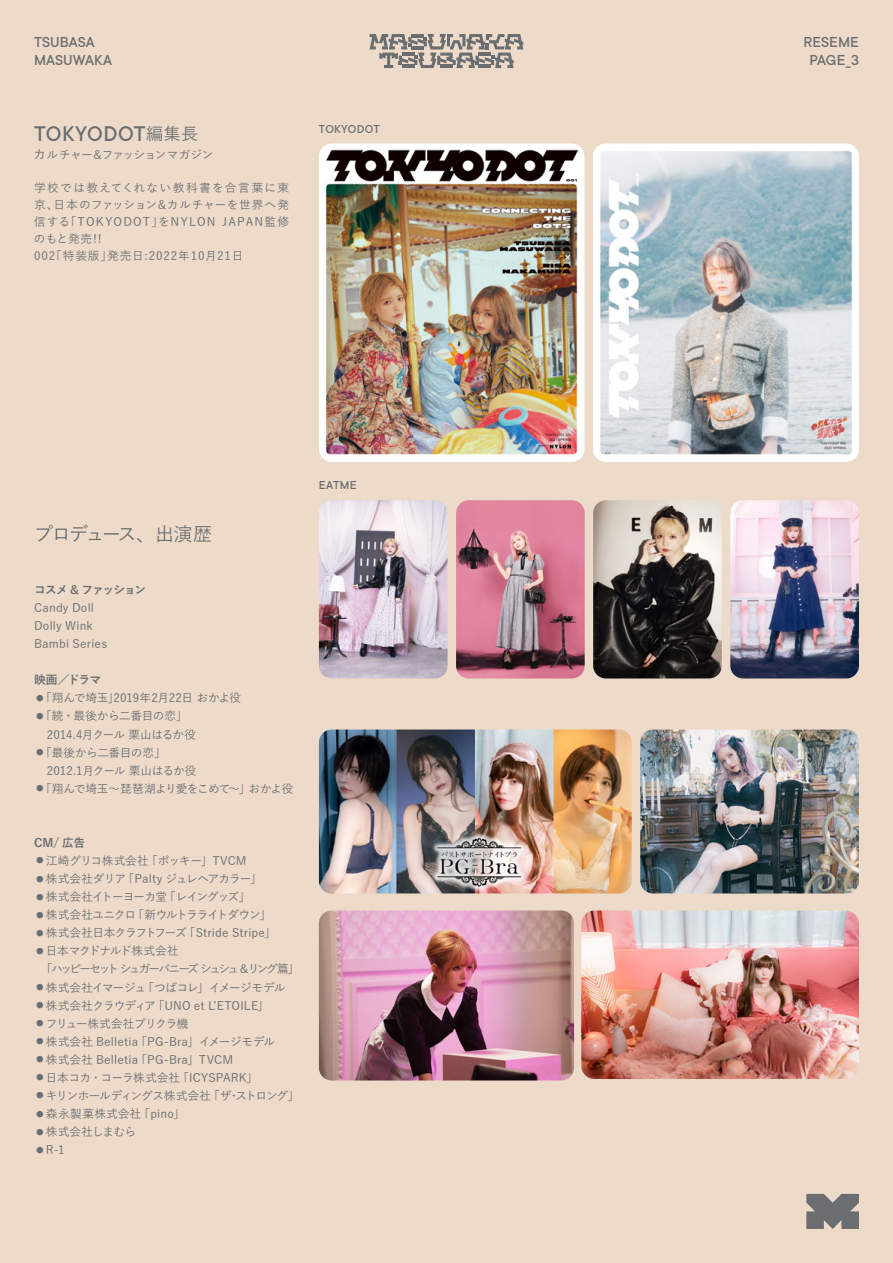
<style>
.page{position:relative;width:893px;height:1263px;background:#eddac9}
.page>*{position:absolute;margin:0;border:0;box-sizing:border-box;transform-origin:0 0}
.t1{font:500 23.4px "TT Commons";letter-spacing:.025em;color:#6a6e71}
.t2{font:500 19.2px "Yu Go";letter-spacing:-.095em;color:#6a6e71}
.t3{font:500 15.9px/18px "TT Commons";color:#6a6e71}
.t4{font:500 12.75px "TT Commons";letter-spacing:.025em;color:#6a6e71}
.t5{font:500 11.7px "Yu Go";letter-spacing:-.005em;color:#6a6e71}
.t6{font:500 11.7px/17px "Yu Go";letter-spacing:.085em;color:#6a6e71}
.t7{font:500 11.7px "Yu Go";letter-spacing:-.045em;color:#6a6e71}
.t8{font:500 11.7px "Yu Go";letter-spacing:.015em;color:#6a6e71}
.t9{font:500 11.7px/18px "Yu Go";letter-spacing:.02em;color:#6a6e71}
.t10{font:500 11.7px "Yu Go";letter-spacing:-.085em;color:#6a6e71}
.t11{font:500 11.7px/18px "Yu Go";letter-spacing:-.165em;color:#6a6e71}
.t12{font:500 11.7px/18px "Yu Go";letter-spacing:-.04em;color:#6a6e71}
.t13{font:500 11.7px/18px "Yu Go";letter-spacing:-.035em;color:#6a6e71}
.t14{font:500 11.7px "Yu Go";letter-spacing:-.095em;color:#6a6e71}
.t15{font:500 11.7px "Yu Go";letter-spacing:-.05em;color:#6a6e71}
.t16{font:500 11.7px "Yu Go";letter-spacing:-.055em;color:#6a6e71}
.t17{font:700 11.7px "Yu Go";letter-spacing:-.065em;color:#6a6e71}
.t18{font:700 11.7px "Yu Go";letter-spacing:-.09em;color:#6a6e71}
.t19{font:500 11.7px "Yu Go";letter-spacing:-.065em;color:#6a6e71}
.s1{font-family:"Yu Go";font-size:16.95px}
.s2{font-size:12.75px}
.s3{font-size:7.65px}
</style>
<div class="page">
<svg style="left:370px;top:34px;width:153px;height:34px"></svg>
<img style="left:319px;top:910px;width:255px;height:170px">
<img style="left:581px;top:910px;width:278px;height:169px">
<img style="left:319px;top:729px;width:313px;height:164px">
<img style="left:640px;top:729px;width:219px;height:164px">
<img style="left:319px;top:144px;width:265px;height:318px">
<img style="left:593px;top:144px;width:266px;height:318px">
<img style="left:319px;top:500px;width:129px;height:178px">
<img style="left:456px;top:500px;width:129px;height:178px">
<img style="left:593px;top:500px;width:129px;height:178px">
<img style="left:730px;top:500px;width:129px;height:178px">
<svg style="left:806px;top:1194px;width:53px;height:35px;background:#7b7c7c"></svg>
<h3 class="t3" style="left:34px;top:33px;width:79px">TSUBASA<br>MASUWAKA</h3>
<h3 class="t3" style="left:803px;top:33px;width:57px;text-align:center">RESEME<br>PAGE_3</h3>
<h1 class="t1" style="left:34px;top:119px;width:166px">TOKYODOT<span class="s1">編集長</span></h1>
<p class="t7" style="left:33px;top:143px;width:182px"><span class="s2">カ</span>ルチャー&amp;ファッションマガジン</p>
<p class="t6" style="left:34px;top:178px;width:257px">学校では教えてくれない教科書を合言葉に東京、日本のファッション&amp;カルチャーを世界へ発信する「TOKYODOT」をNYLON JAPAN監修のもと発売!!<br>002「特装版」発売日:2022年10月21日</p>
<p class="t4" style="left:319px;top:121px;width:62px">TOKYODOT</p>
<h2 class="t2" style="left:34px;top:516px;width:180px">プロデュース、出演歴</h2>
<p class="t18" style="left:34px;top:583px;width:114px">コスメ &amp; ファッション</p>
<p class="t9" style="left:34px;top:597px;width:75px">Candy Doll<br>Dolly Wink<br>Bambi Series</p>
<p class="t17" style="left:34px;top:673px;width:69px">映画／ドラマ</p>
<p class="t5" style="left:36px;top:687px;width:207px"><span class="s3">●</span> 「翔んで埼玉」2019年2月22日 おかよ役</p>
<p class="t12" style="left:47px;top:706px;width:151px;text-indent:-11px"><span class="s3">●</span> 「続・最後から二番目の恋」<br>2014.4月クール 栗山はるか役</p>
<p class="t13" style="left:47px;top:742px;width:151px;text-indent:-11px"><span class="s3">●</span> 「最後から二番目の恋」<br>2012.1月クール 栗山はるか役</p>
<p class="t7" style="left:36px;top:778px;width:259px"><span class="s3">●</span> 「翔んで埼玉～琵琶湖より愛をこめて～」おかよ役</p>
<p class="t17" style="left:34px;top:836px;width:53px">CM/ 広告</p>
<p class="t5" style="left:36px;top:850px;width:212px"><span class="s3">●</span> 江崎グリコ株式会社「ポッキー」TVCM</p>
<p class="t7" style="left:36px;top:868px;width:227px"><span class="s3">●</span> 株式会社ダリア「Palty ジュレヘアカラー」</p>
<p class="t10" style="left:36px;top:886px;width:215px"><span class="s3">●</span> 株式会社イトーヨーカ堂「レイングッズ」</p>
<p class="t10" style="left:36px;top:904px;width:236px"><span class="s3">●</span> 株式会社ユニクロ「新ウルトラライトダウン」</p>
<p class="t5" style="left:36px;top:922px;width:241px"><span class="s3">●</span> 株式会社日本クラフトフーズ「Stride Stripe」</p>
<p class="t11" style="left:41px;top:941px;width:260px;text-indent:-5px"><span class="s3">●</span> 日本マクドナルド株式会社<br>「ハッピーセット シュガーバニーズ シュシュ &amp; リング篇」</p>
<p class="t15" style="left:36px;top:976px;width:251px"><span class="s3">●</span> 株式会社イマージュ「つばコレ」イメージモデル</p>
<p class="t5" style="left:36px;top:994px;width:234px"><span class="s3">●</span> 株式会社クラウディア「UNO et L’ETOILE」</p>
<p class="t16" style="left:36px;top:1012px;width:154px"><span class="s3">●</span> フリュー株式会社プリクラ機</p>
<p class="t8" style="left:36px;top:1031px;width:241px"><span class="s3">●</span> 株式会社 Belletia「PG-Bra」イメージモデル</p>
<p class="t8" style="left:36px;top:1049px;width:198px"><span class="s3">●</span> 株式会社 Belletia「PG-Bra」TVCM</p>
<p class="t5" style="left:36px;top:1067px;width:223px"><span class="s3">●</span> 日本コカ・コーラ株式会社「ICYSPARK」</p>
<p class="t14" style="left:36px;top:1085px;width:265px"><span class="s3">●</span> キリンホールディングス株式会社「ザ・ストロング」</p>
<p class="t9" style="left:36px;top:1103px;width:150px"><span class="s3">●</span> 森永製菓株式会社「pino」</p>
<p class="t19" style="left:36px;top:1121px;width:101px"><span class="s3">●</span> 株式会社しまむら</p>
<p class="t5" style="left:36px;top:1139px;width:30px"><span class="s3">●</span> R-1</p>
<p class="t4" style="left:319px;top:477px;width:40px">EATME</p>
</div>
